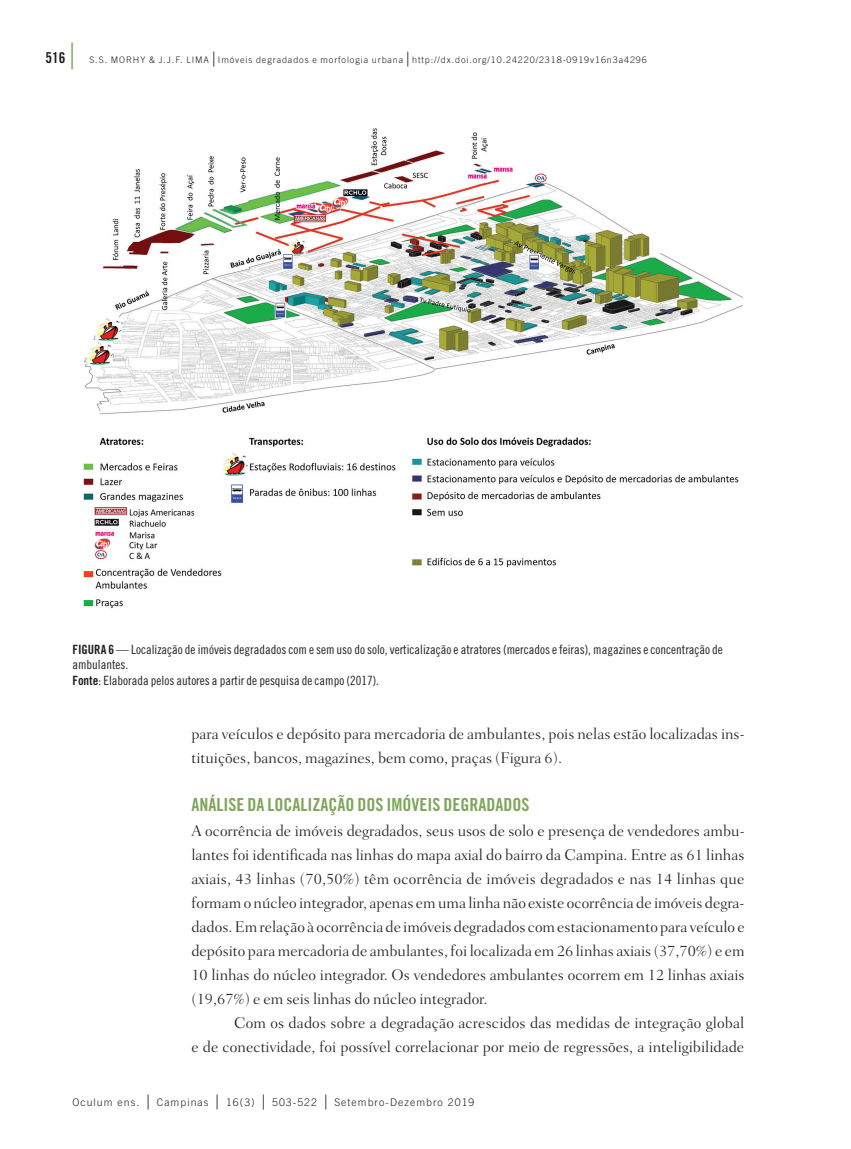
<style>
.page{position:relative;width:851px;height:1149px;background:#fff}
.page>*{position:absolute;margin:0;border:0;box-sizing:border-box;transform-origin:0 0}
.t1{font:18px "Trade Gothic Bold Cond Twenty";color:#80a65b}
.t2{font:300 15.75px/24px "Fairfield LH";color:#231f20}
.t3{font:15px "Trade Gothic Bold Cond Twenty";color:#231f20}
.t4{font:12.75px/15.8px "Trade Gothic Cond Eighteen";color:#231f20}
.t5{font:300 10.5px "Trade Gothic";letter-spacing:.1em;color:#231f20}
.t6{font:300 9px "Trade Gothic";letter-spacing:.1em;color:#231f20}
.s1{font-family:"Apple Garamond";font-weight:300;font-size:27px;color:#80a65b}
.s2{font-family:"Apple Garamond";font-size:15px}
.s3{font-family:"Trade Gothic Bold Cond Twenty"}
</style>
<div class="page">
<img style="left:83px;top:128px;width:658px;height:481px">
<p class="t3" style="left:46px;top:49px;width:35px">516<span class="s1">|</span></p>
<p class="t6" style="left:89px;top:54px;width:559px">S.S. MORHY &amp; J.J.F. LIMA<span class="s2">|</span>Imóveis degradados e morfologia urbana<span class="s2">|</span>http://dx.doi.org/10.24220/2318-0919v16n3a4296</p>
<p class="t4" style="left:72px;top:640px;width:652px"><span class="s3">FIGURA 6</span> — Localização de imóveis degradados com e sem uso do solo, verticalização e atratores (mercados e feiras), magazines e concentração de ambulantes.<br><span class="s3">Fonte</span>: Elaborada pelos autores a partir de pesquisa de campo (2017).</p>
<p class="t2" style="left:191px;top:722px;width:554px">para veículos e depósito para mercadoria de ambulantes, pois nelas estão localizadas ins&shy;tituições, bancos, magazines, bem como, praças (Figura 6).</p>
<p class="t1" style="left:191px;top:793px;width:339px">ANÁLISE DA LOCALIZAÇÃO DOS IMÓVEIS DEGRADADOS</p>
<p class="t2" style="left:191px;top:818px;width:554px;text-align:justify">A ocorrência de imóveis degradados, seus usos de solo e presença de vendedores ambu&shy;lantes foi identificada nas linhas do mapa axial do bairro da Campina. Entre as 61 linhas axiais, 43 linhas (70,50%) têm ocorrência de imóveis degradados e nas 14 linhas que formam o núcleo integrador, apenas em uma linha não existe ocorrência de imóveis degra&shy;dados. Em relação à ocorrência de imóveis degradados com estacionamento para veículo e depósito para mercadoria de ambulantes, foi localizada em 26 linhas axiais (37,70%) e em 10 linhas do núcleo integrador. Os vendedores ambulantes ocorrem em 12 linhas axiais (19,67%) e em seis linhas do núcleo integrador.</p>
<p class="t2" style="left:191px;top:1010px;width:554px;text-align:right">Com os dados sobre a degradação acrescidos das medidas de integração global<br>e de conectividade, foi possível correlacionar por meio de regressões, a inteligibilidade</p>
<p class="t5" style="left:72px;top:1095px;width:403px">Oculum ens. <span class="s2">|</span> Campinas <span class="s2">|</span> 16(3) <span class="s2">|</span> 503-522 <span class="s2">|</span> Setembro-Dezembro 2019</p>
</div>
